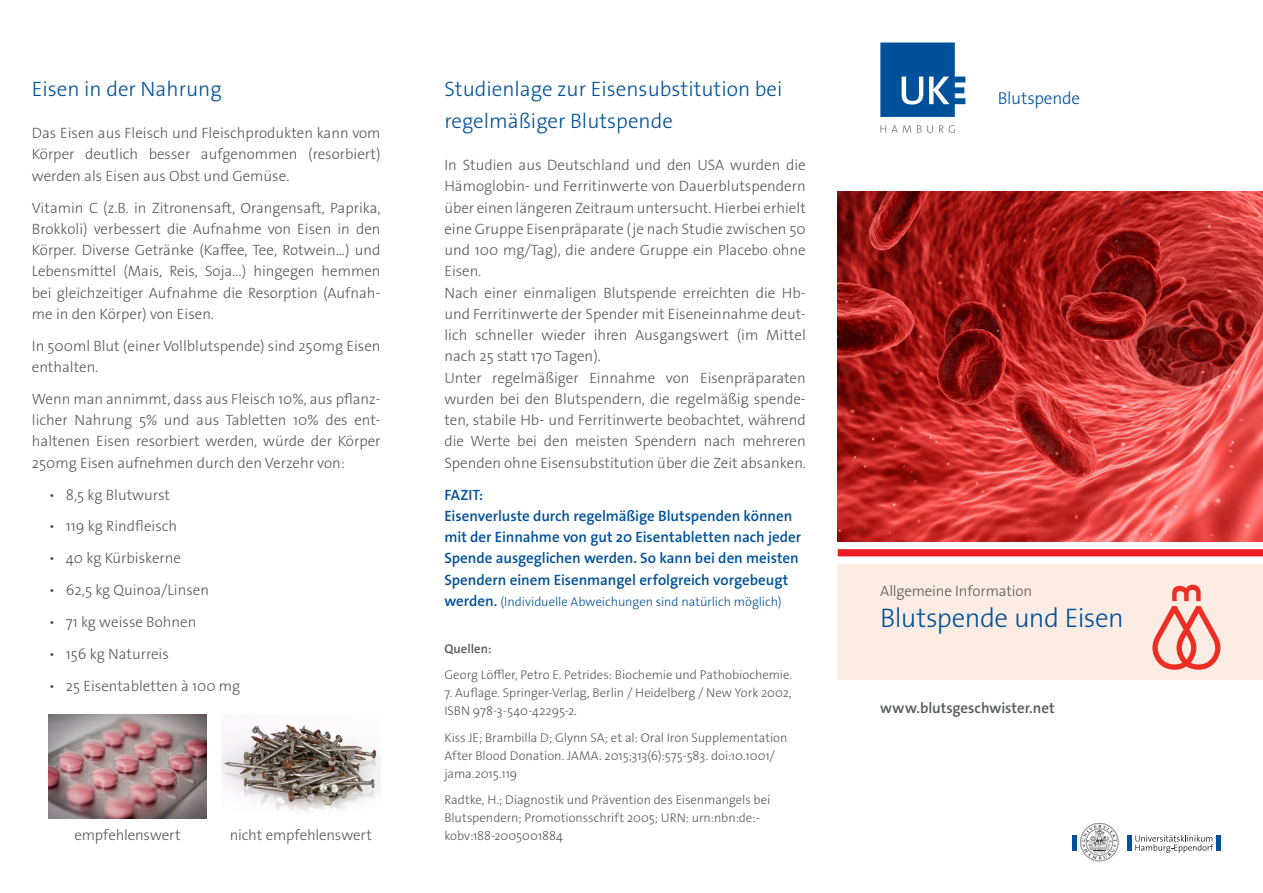
<style>
.page{position:relative;width:1263px;height:893px;background:#fff}
.page>*{position:absolute;margin:0;border:0;box-sizing:border-box;transform-origin:0 0}
.t1{font:300 27px "The Sans Os F";letter-spacing:-.02em;color:#01519a}
.t2{font:300 21px/32px "The Sans Os F";color:#01519a}
.t3{font:300 17.25px "The Sans Os F";letter-spacing:-.015em;color:#01519a}
.t4{font:300 15px/21.3px "The Sans Os F";color:#57585a;text-align:justify}
.t5{font:600 15px/21.3px "The Sans Os F";color:#01519a}
.t6{font:600 15px "The Sans Os F";color:#57585a}
.t7{font:300 12.75px/18px "The Sans Os F";color:#57585a}
.t8{font:300 12.75px "The Sans Os F";color:#01519a}
.t9{font:600 12.75px "The Sans Os F";letter-spacing:.005em;color:#57585a}
.s1{font-weight:600;font-size:15px}
</style>
<div class="page">
<svg style="left:880px;top:43px;width:85px;height:74px"></svg>
<svg style="left:880px;top:125px;width:31px;height:8px"></svg>
<svg style="left:917px;top:125px;width:16px;height:8px"></svg>
<svg style="left:939px;top:125px;width:16px;height:8px"></svg>
<hr style="left:1072px;top:835px;width:4px;height:16px;background:#01519b">
<hr style="left:1127px;top:835px;width:4px;height:16px;background:#01519b">
<svg style="left:1080px;top:823px;width:38px;height:38px"></svg>
<svg style="left:1135px;top:835px;width:78px;height:18px"></svg>
<hr style="left:1216px;top:835px;width:4px;height:16px;background:#01519b">
<img style="left:838px;top:191px;width:425px;height:351px">
<div style="left:838px;top:563px;width:425px;height:117px;background:#fdece4"></div>
<div style="left:838px;top:549px;width:425px;height:7px;background:#ee1d23"></div>
<img style="left:49px;top:714px;width:157px;height:105px">
<img style="left:221px;top:724px;width:160px;height:89px">
<svg style="left:1152px;top:585px;width:68px;height:85px"></svg>
<h2 class="t2" style="left:32px;top:73px;width:191px">Eisen in der Nahrung</h2>
<p class="t4" style="left:32px;top:123px;width:350px">Das Eisen aus Fleisch und Fleischprodukten kann vom Körper deutlich besser aufgenommen (resorbiert) werden als Eisen aus Obst und Gemüse.</p>
<p class="t4" style="left:32px;top:197px;width:350px">Vitamin C (z.B. in Zitronensaft, Orangensaft, Paprika, Brokkoli) verbessert die Aufnahme von Eisen in den Körper. Diverse Getränke (Kaffee, Tee, Rotwein…) und Lebensmittel (Mais, Reis, Soja…) hingegen hemmen bei gleichzeitiger Aufnahme die Resorption (Aufnah&shy;me in den Körper) von Eisen.</p>
<p class="t4" style="left:32px;top:335px;width:350px">In 500ml Blut (einer Vollblutspende) sind 250mg Eisen enthalten.</p>
<p class="t4" style="left:32px;top:388px;width:350px">Wenn man annimmt, dass aus Fleisch 10%, aus pflanz&shy;licher Nahrung 5% und aus Tabletten 10% des ent&shy;haltenen Eisen resorbiert werden, würde der Körper 250mg Eisen aufnehmen durch den Verzehr von:</p>
<p class="t4" style="left:49px;top:484px;width:123px">• 8,5 kg Blutwurst</p>
<p class="t4" style="left:49px;top:516px;width:130px">• 119 kg Rindfleisch</p>
<p class="t4" style="left:49px;top:548px;width:134px">• 40 kg Kürbiskerne</p>
<p class="t4" style="left:49px;top:580px;width:162px">• 62,5 kg Quinoa/Linsen</p>
<p class="t4" style="left:49px;top:612px;width:149px">• 71 kg weisse Bohnen</p>
<p class="t4" style="left:49px;top:643px;width:122px">• 156 kg Naturreis</p>
<p class="t4" style="left:49px;top:675px;width:193px">• 25 Eisentabletten à 100 mg</p>
<p class="t4" style="left:74px;top:824px;width:108px">empfehlenswert</p>
<p class="t4" style="left:230px;top:824px;width:144px">nicht empfehlenswert</p>
<h2 class="t2" style="left:444px;top:73px;width:340px">Studienlage zur Eisensubstitution bei regelmäßiger Blutspende</h2>
<p class="t4" style="left:444px;top:154px;width:363px;text-align:left">In Studien aus Deutschland und den USA wurden die Hämoglobin- und Ferritinwerte von Dauerblutspendern über einen längeren Zeitraum untersucht. Hierbei erhielt eine Gruppe Eisenpräparate (je nach Studie zwischen 50 und 100 mg/Tag), die andere Gruppe ein Placebo ohne Eisen.<br>Nach einer einmaligen Blutspende erreichten die Hb&shy;und Ferritinwerte der Spender mit Eiseneinnahme deut&shy;lich schneller wieder ihren Ausgangswert (im Mittel nach 25 statt 170 Tagen).<br>Unter regelmäßiger Einnahme von Eisenpräparaten wurden bei den Blutspendern, die regelmäßig spende&shy;ten, stabile Hb- und Ferritinwerte beobachtet, während die Werte bei den meisten Spendern nach mehreren Spenden ohne Eisensubstitution über die Zeit absanken.</p>
<p class="t5" style="left:444px;top:484px;width:358px">FAZIT:<br>Eisenverluste durch regelmäßige Blutspenden können mit der Einnahme von gut 20 Eisentabletten nach jeder Spende ausgeglichen werden. So kann bei den meisten Spendern einem Eisenmangel erfolgreich vorgebeugt</p>
<p class="t8" style="left:444px;top:593px;width:339px"><span class="s1">werden.</span> (Individuelle Abweichungen sind natürlich möglich)</p>
<p class="t9" style="left:444px;top:640px;width:49px">Quellen:</p>
<p class="t7" style="left:444px;top:666px;width:349px">Georg Löffler, Petro E. Petrides: Biochemie und Pathobiochemie.</p>
<p class="t7" style="left:444px;top:684px;width:349px">7. Auflage. Springer-Verlag, Berlin / Heidelberg / New York 2002,<br>ISBN 978-3-540-42295-2.</p>
<p class="t7" style="left:444px;top:728px;width:345px">Kiss JE; Brambilla D; Glynn SA; et al: Oral Iron Supplementation<br>After Blood Donation. JAMA. 2015;313(6):575-583. doi:10.1001/ jama.2015.119</p>
<p class="t7" style="left:444px;top:791px;width:328px">Radtke, H.; Diagnostik und Prävention des Eisenmangels bei<br>Blutspendern; Promotionsschrift 2005; URN: urn:nbn:de:- kobv:188-2005001884</p>
<p class="t3" style="left:998px;top:87px;width:84px">Blutspende</p>
<p class="t4" style="left:880px;top:580px;width:153px">Allgemeine Information</p>
<h1 class="t1" style="left:880px;top:601px;width:245px">Blutspende und Eisen</h1>
<p class="t6" style="left:880px;top:698px;width:176px">www.blutsgeschwister.net</p>
</div>
